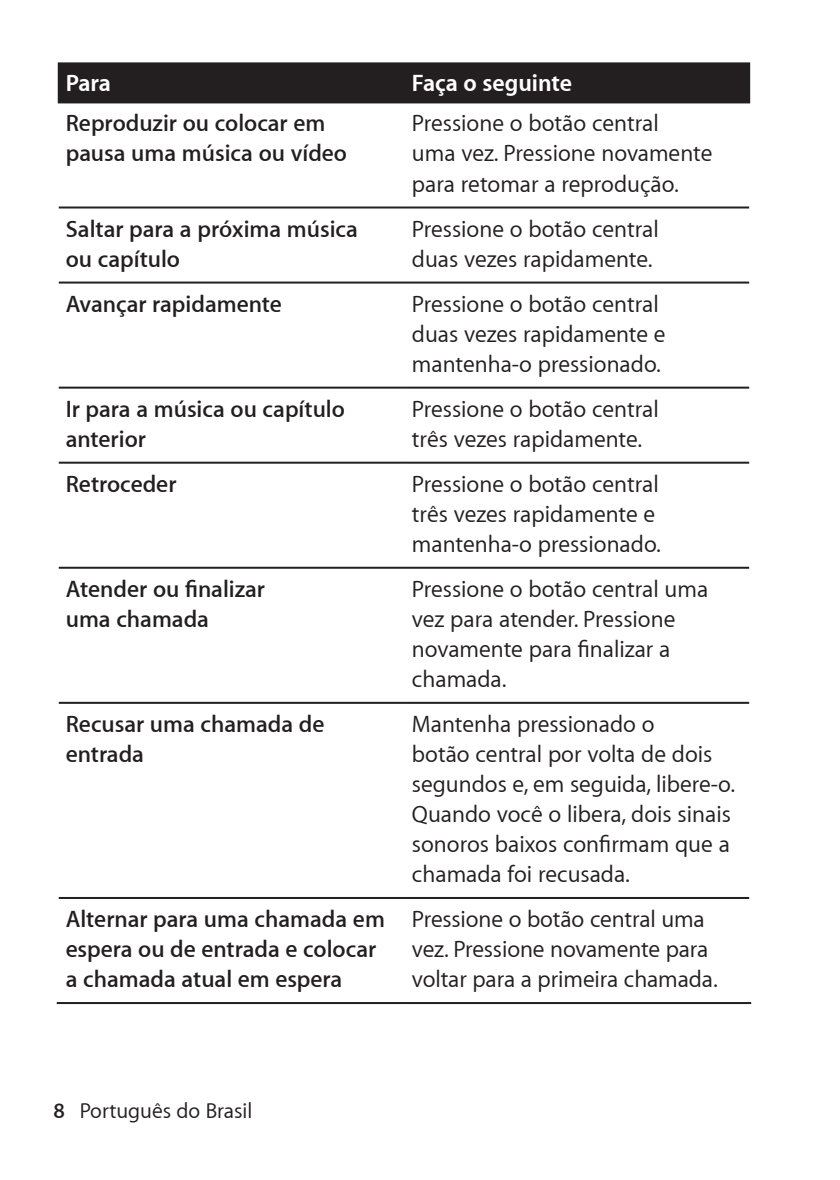
<style>
.page{position:relative;width:840px;height:1180px;background:#fff}
.page>*{position:absolute;margin:0;border:0;box-sizing:border-box;transform-origin:0 0}
.t1{font:24px/30px "Myriad Set Text";color:#231f20}
.t2{font:600 24px/30px "Myriad Set";color:#231f20}
.t3{font:700 24px "Myriad Set";color:#fff}
.t4{font:22px "Myriad Set Text";color:#231f20}
.s1{font-family:"Myriad Set";font-weight:600}
</style>
<div class="page">
<div style="left:58px;top:62px;width:691px;height:41px;background:#231f20"></div>
<hr style="left:59px;top:386px;width:345px;height:2px;background:#231f20">
<hr style="left:59px;top:461px;width:345px;height:2px;background:#231f20">
<hr style="left:404px;top:386px;width:344px;height:2px;background:#231f20">
<hr style="left:404px;top:461px;width:344px;height:2px;background:#231f20">
<hr style="left:404px;top:1001px;width:346px;height:2px;background:#231f20">
<hr style="left:57px;top:1001px;width:347px;height:2px;background:#231f20">
<hr style="left:59px;top:566px;width:345px;height:2px;background:#231f20">
<hr style="left:404px;top:566px;width:344px;height:2px;background:#231f20">
<hr style="left:59px;top:896px;width:345px;height:2px;background:#231f20">
<hr style="left:404px;top:896px;width:344px;height:2px;background:#231f20">
<hr style="left:59px;top:206px;width:345px;height:2px;background:#231f20">
<hr style="left:59px;top:281px;width:345px;height:2px;background:#231f20">
<hr style="left:404px;top:281px;width:344px;height:2px;background:#231f20">
<hr style="left:59px;top:701px;width:345px;height:2px;background:#231f20">
<hr style="left:404px;top:701px;width:344px;height:2px;background:#231f20">
<hr style="left:404px;top:206px;width:344px;height:2px;background:#231f20">
<p class="t3" style="left:66px;top:68px;width:47px">Para</p>
<p class="t3" style="left:412px;top:68px;width:161px">Faça o seguinte</p>
<p class="t2" style="left:66px;top:108px;width:283px">Reproduzir ou colocar em pausa uma música ou vídeo</p>
<p class="t1" style="left:412px;top:108px;width:302px">Pressione o botão central<br>uma vez. Pressione novamente para retomar a reprodução.</p>
<p class="t2" style="left:66px;top:213px;width:293px">Saltar para a próxima música ou capítulo</p>
<p class="t1" style="left:412px;top:213px;width:248px">Pressione o botão central duas vezes rapidamente.</p>
<p class="t2" style="left:66px;top:288px;width:217px">Avançar rapidamente</p>
<p class="t1" style="left:412px;top:288px;width:255px">Pressione o botão central duas vezes rapidamente e mantenha-o pressionado.</p>
<p class="t2" style="left:66px;top:393px;width:280px">Ir para a música ou capítulo anterior</p>
<p class="t1" style="left:412px;top:393px;width:248px">Pressione o botão central três vezes rapidamente.</p>
<p class="t2" style="left:66px;top:468px;width:112px">Retroceder</p>
<p class="t1" style="left:412px;top:468px;width:250px">Pressione o botão central três vezes rapidamente e mantenha-o pressionado.</p>
<p class="t2" style="left:66px;top:573px;width:201px">Atender ou finalizar uma chamada</p>
<p class="t1" style="left:412px;top:573px;width:297px">Pressione o botão central uma vez para atender. Pressione novamente para finalizar a chamada.</p>
<p class="t2" style="left:66px;top:708px;width:260px">Recusar uma chamada de entrada</p>
<p class="t1" style="left:412px;top:708px;width:324px">Mantenha pressionado o<br>botão central por volta de dois segundos e, em seguida, libere-o.<br>Quando você o libera, dois sinais sonoros baixos confirmam que a chamada foi recusada.</p>
<p class="t2" style="left:66px;top:903px;width:320px">Alternar para uma chamada em espera ou de entrada e colocar a chamada atual em espera</p>
<p class="t1" style="left:412px;top:903px;width:307px">Pressione o botão central uma vez. Pressione novamente para voltar para a primeira chamada.</p>
<p class="t4" style="left:53px;top:1096px;width:200px"><span class="s1">8</span> Português do Brasil</p>
</div>
